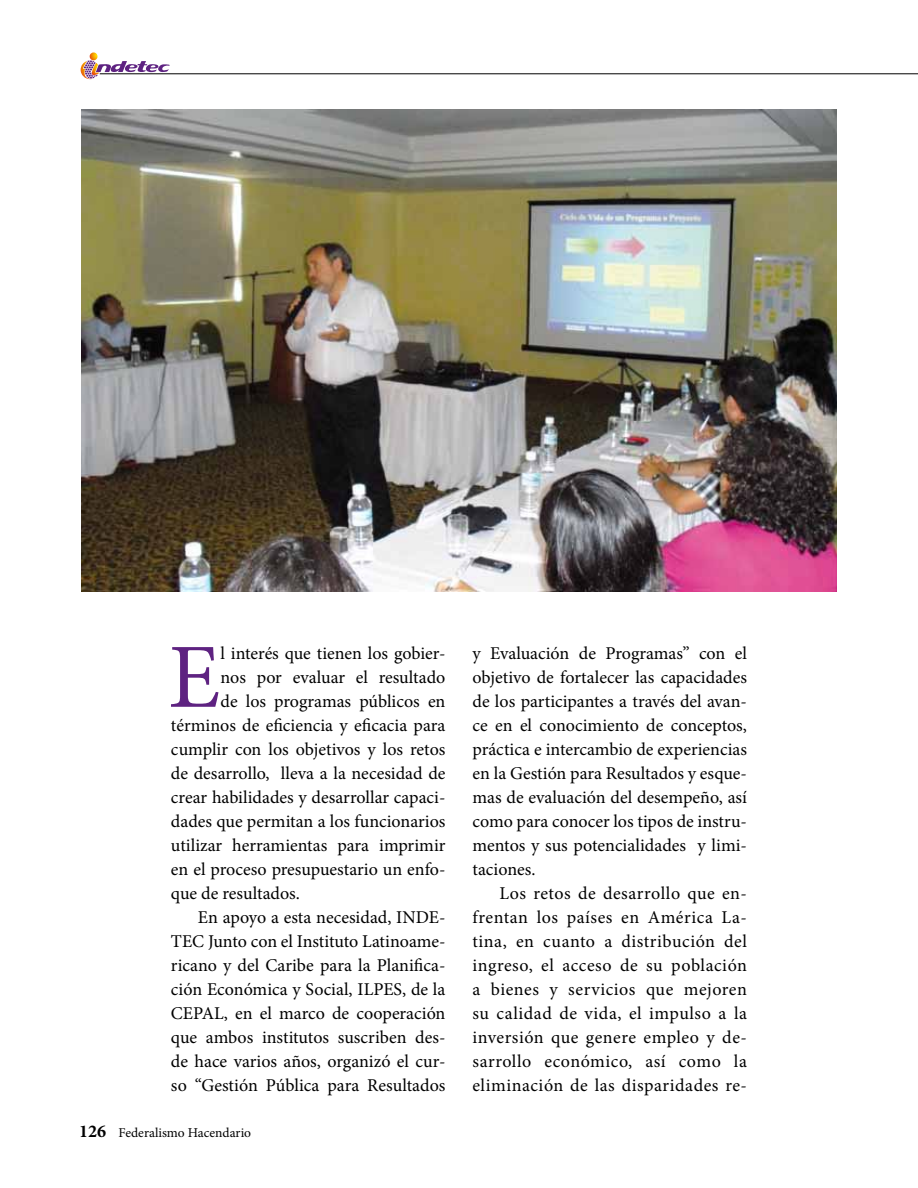
<style>
.page{position:relative;width:918px;height:1188px;background:#fff}
.page>*{position:absolute;margin:0;border:0;box-sizing:border-box;transform-origin:0 0}
.t1{font:91.8px "Minion Pro";color:#5e2281}
.t2{font:18px/24px "Minion Pro";color:#000;text-align:justify}
.t3{font:13.5px "Minion Pro";color:#000}
.s1{font-weight:700;font-size:18px}
</style>
<div class="page">
<svg style="left:81px;top:52px;width:88px;height:28px"></svg>
<hr style="left:100px;top:73px;width:818px;height:1px;background:#000">
<img style="left:81px;top:110px;width:756px;height:481px">
<h1 class="t1" style="left:168px;top:616px;width:54px">E</h1>
<p class="t2" style="left:220px;top:641px;width:227px">l interés que tienen los gobier-</p>
<p class="t2" style="left:220px;top:665px;width:226px">nos por evaluar el resultado</p>
<p class="t2" style="left:220px;top:689px;width:227px">de los programas públicos en</p>
<p class="t2" style="left:171px;top:713px;width:276px">términos de eficiencia y eficacia para</p>
<p class="t2" style="left:171px;top:737px;width:276px">cumplir con los objetivos y los retos</p>
<p class="t2" style="left:171px;top:761px;width:276px">de desarrollo, lleva a la necesidad de</p>
<p class="t2" style="left:171px;top:785px;width:276px">crear habilidades y desarrollar capaci-</p>
<p class="t2" style="left:171px;top:809px;width:276px">dades que permitan a los funcionarios</p>
<p class="t2" style="left:171px;top:833px;width:276px">utilizar herramientas para imprimir</p>
<p class="t2" style="left:171px;top:857px;width:276px">en el proceso presupuestario un enfo-</p>
<p class="t2" style="left:171px;top:881px;width:131px">que de resultados.</p>
<p class="t2" style="left:198px;top:905px;width:249px">En apoyo a esta necesidad, INDE-</p>
<p class="t2" style="left:171px;top:929px;width:276px">TEC Junto con el Instituto Latinoame-</p>
<p class="t2" style="left:171px;top:953px;width:276px">ricano y del Caribe para la Planifica-</p>
<p class="t2" style="left:171px;top:977px;width:276px">ción Económica y Social, ILPES, de la</p>
<p class="t2" style="left:171px;top:1001px;width:276px">CEPAL, en el marco de cooperación</p>
<p class="t2" style="left:171px;top:1025px;width:276px">que ambos institutos suscriben des-</p>
<p class="t2" style="left:171px;top:1049px;width:276px">de hace varios años, organizó el cur-</p>
<p class="t2" style="left:171px;top:1073px;width:276px">so “Gestión Pública para Resultados</p>
<p class="t3" style="left:79px;top:1124px;width:174px"><span class="s1">126</span> Federalismo Hacendario</p>
<p class="t2" style="left:472px;top:641px;width:276px">y Evaluación de Programas” con el objetivo de fortalecer las capacidades de los participantes a través del avan&shy;ce en el conocimiento de conceptos, práctica e intercambio de experiencias en la Gestión para Resultados y esque&shy;mas de evaluación del desempeño, así como para conocer los tipos de instru&shy;mentos y sus potencialidades y limi&shy;taciones.</p>
<p class="t2" style="left:472px;top:881px;width:276px;text-indent:27px">Los retos de desarrollo que en&shy;frentan los países en América La&shy;tina, en cuanto a distribución del ingreso, el acceso de su población a bienes y servicios que mejoren su calidad de vida, el impulso a la inversión que genere empleo y de&shy;sarrollo económico, así como la eliminación de las disparidades re-</p>
</div>
